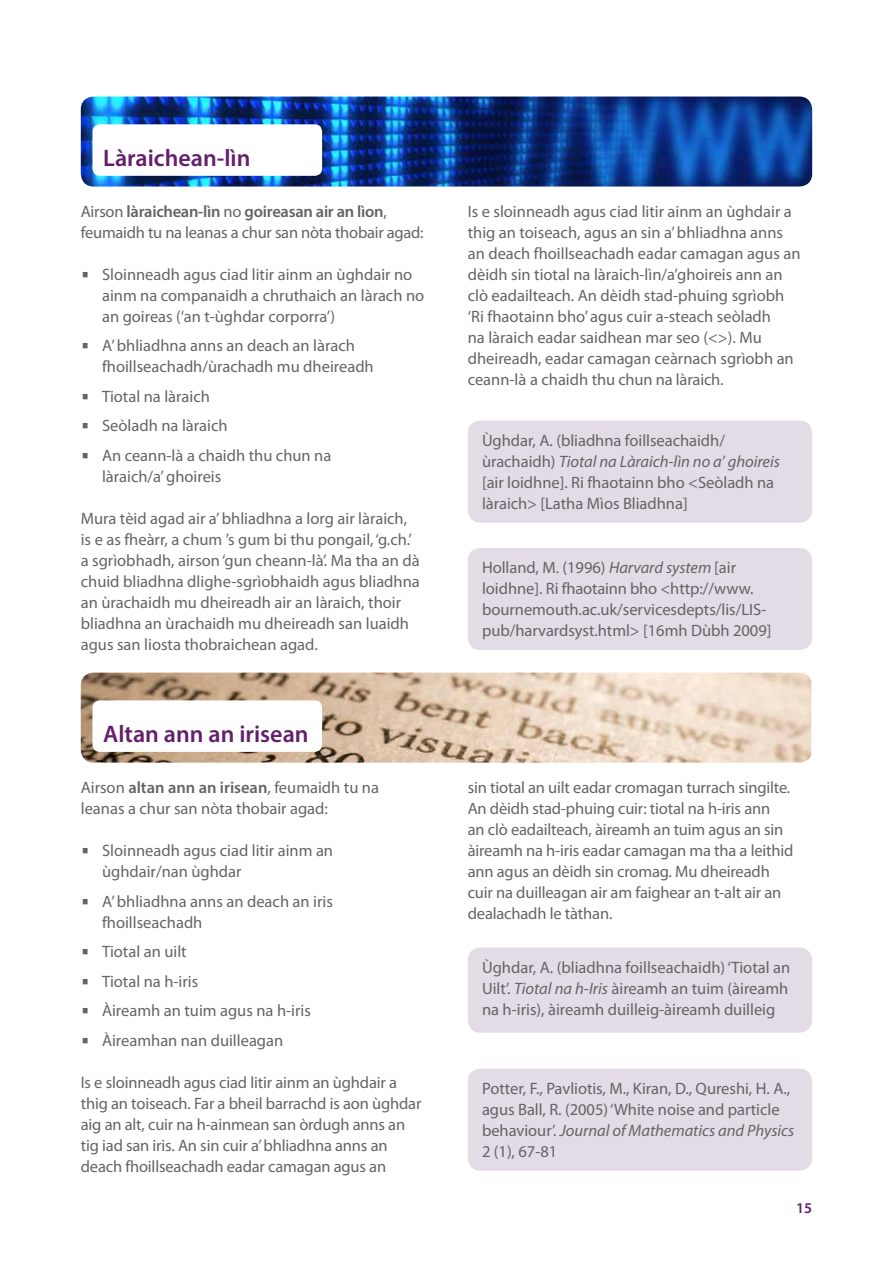
<style>
.page{position:relative;width:893px;height:1263px;background:#fff}
.page>*{position:absolute;margin:0;border:0;box-sizing:border-box;transform-origin:0 0}
.t1{font:600 24px "Myriad Pro";color:#631f6b}
.t2{font:16.5px/21px "Myriad Pro";color:#636466}
.t3{font:600 15px "Myriad Pro";color:#631f6b}
.s1{font-weight:600}
.s2{font-family:"Glypha";font-size:15px}
.s3{font-style:italic}
</style>
<div class="page">
<div style="left:468px;top:421px;width:344px;height:102px;background:#e3dbe5;border-radius:13px"></div>
<div style="left:468px;top:548px;width:344px;height:102px;background:#e3dbe5;border-radius:13px"></div>
<div style="left:468px;top:947px;width:344px;height:86px;background:#e3dbe5;border-radius:13px"></div>
<div style="left:468px;top:1069px;width:344px;height:102px;background:#e3dbe5;border-radius:13px"></div>
<img style="left:81px;top:97px;width:731px;height:90px">
<div style="left:92px;top:124px;width:230px;height:52px;background:#fff;border-radius:7px"></div>
<img style="left:81px;top:673px;width:730px;height:90px">
<div style="left:92px;top:700px;width:230px;height:52px;background:#fff;border-radius:7px"></div>
<h1 class="t1" style="left:103px;top:142px;width:149px">Làraichean-lìn</h1>
<p class="t2" style="left:81px;top:201px;width:344px">Airson <span class="s1">làraichean-lìn</span> no <span class="s1">goireasan air an lìon</span>, feumaidh tu na leanas a chur san nòta thobair agad:</p>
<p class="t2" style="left:102px;top:264px;width:324px;text-indent:-21px"><span class="s2">•</span> Sloinneadh agus ciad litir ainm an ùghdair no ainm na companaidh a chruthaich an làrach no an goireas (‘an t-ùghdar corporra’)</p>
<p class="t2" style="left:102px;top:335px;width:273px;text-indent:-21px"><span class="s2">•</span> A’ bhliadhna anns an deach an làrach fhoillseachadh/ùrachadh mu dheireadh</p>
<p class="t2" style="left:81px;top:386px;width:131px"><span class="s2">•</span> Tiotal na làraich</p>
<p class="t2" style="left:81px;top:415px;width:148px"><span class="s2">•</span> Seòladh na làraich</p>
<p class="t2" style="left:102px;top:445px;width:231px;text-indent:-21px"><span class="s2">•</span> An ceann-là a chaidh thu chun na làraich/a’ ghoireis</p>
<p class="t2" style="left:81px;top:508px;width:341px">Mura tèid agad air a’ bhliadhna a lorg air làraich, is e as fheàrr, a chum ’s gum bi thu pongail, ‘g.ch.’ a sgrìobhadh, airson ‘gun cheann-là’. Ma tha an dà chuid bliadhna dlighe-sgrìobhaidh agus bliadhna an ùrachaidh mu dheireadh air an làraich, thoir bliadhna an ùrachaidh mu dheireadh san luaidh agus san liosta thobraichean agad.</p>
<h1 class="t1" style="left:103px;top:718px;width:207px">Altan ann an irisean</h1>
<p class="t2" style="left:81px;top:777px;width:300px">Airson <span class="s1">altan ann an irisean</span>, feumaidh tu na leanas a chur san nòta thobair agad:</p>
<p class="t2" style="left:102px;top:840px;width:233px;text-indent:-21px"><span class="s2">•</span> Sloinneadh agus ciad litir ainm an ùghdair/nan ùghdar</p>
<p class="t2" style="left:102px;top:890px;width:232px;text-indent:-21px"><span class="s2">•</span> A’ bhliadhna anns an deach an iris fhoillseachadh</p>
<p class="t2" style="left:81px;top:941px;width:107px"><span class="s2">•</span> Tiotal an uilt</p>
<p class="t2" style="left:81px;top:970px;width:119px"><span class="s2">•</span> Tiotal na h-iris</p>
<p class="t2" style="left:81px;top:1000px;width:232px"><span class="s2">•</span> Àireamh an tuim agus na h-iris</p>
<p class="t2" style="left:81px;top:1029px;width:204px"><span class="s2">•</span> Àireamhan nan duilleagan</p>
<p class="t2" style="left:81px;top:1071px;width:342px">Is e sloinneadh agus ciad litir ainm an ùghdair a thig an toiseach. Far a bheil barrachd is aon ùghdar aig an alt, cuir na h-ainmean san òrdugh anns an tig iad san iris. An sin cuir a’ bhliadhna anns an deach fhoillseachadh eadar camagan agus an</p>
<p class="t2" style="left:468px;top:201px;width:334px">Is e sloinneadh agus ciad litir ainm an ùghdair a thig an toiseach, agus an sin a’ bhliadhna anns an deach fhoillseachadh eadar camagan agus an dèidh sin tiotal na làraich-lìn/a’ghoireis ann an clò eadailteach. An dèidh stad-phuing sgrìobh ‘Ri fhaotainn bho’ agus cuir a-steach seòladh<br>na làraich eadar saidhean mar seo (&lt;&gt;). Mu dheireadh, eadar camagan ceàrnach sgrìobh an ceann-là a chaidh thu chun na làraich.</p>
<p class="t2" style="left:482px;top:429px;width:299px">Ùghdar, A. (bliadhna foillseachaidh/ ùrachaidh) <span class="s3">Tiotal na Làraich-lìn no a’ ghoireis </span>[air loidhne]. Ri fhaotainn bho &lt;Seòladh na làraich&gt; [Latha Mìos Bliadhna]</p>
<p class="t2" style="left:482px;top:557px;width:291px">Holland, M. (1996) <span class="s3">Harvard system</span> [air loidhne]. Ri fhaotainn bho &lt;http://www. bournemouth.ac.uk/servicesdepts/lis/LIS&shy;pub/harvardsyst.html&gt; [16mh Dùbh 2009]</p>
<p class="t2" style="left:468px;top:777px;width:327px">sin tiotal an uilt eadar cromagan turrach singilte.<br>An dèidh stad-phuing cuir: tiotal na h-iris ann<br>an clò eadailteach, àireamh an tuim agus an sin àireamh na h-iris eadar camagan ma tha a leithid ann agus an dèidh sin cromag. Mu dheireadh cuir na duilleagan air am faighear an t-alt air an dealachadh le tàthan.</p>
<p class="t2" style="left:482px;top:956px;width:310px;text-align:justify">Ùghdar, A. (bliadhna foillseachaidh) ‘Tiotal an Uilt’. <span class="s3">Tiotal na h-Iris</span> àireamh an tuim (àireamh na h-iris), àireamh duilleig-àireamh duilleig</p>
<p class="t2" style="left:482px;top:1077px;width:314px">Potter, F., Pavliotis, M., Kiran, D., Qureshi, H. A., agus Ball, R. (2005) ‘White noise and particle behaviour’. <span class="s3">Journal of Mathematics and Physics </span>2 (1), 67-81</p>
<p class="t3" style="left:796px;top:1198px;width:18px">15</p>
</div>
